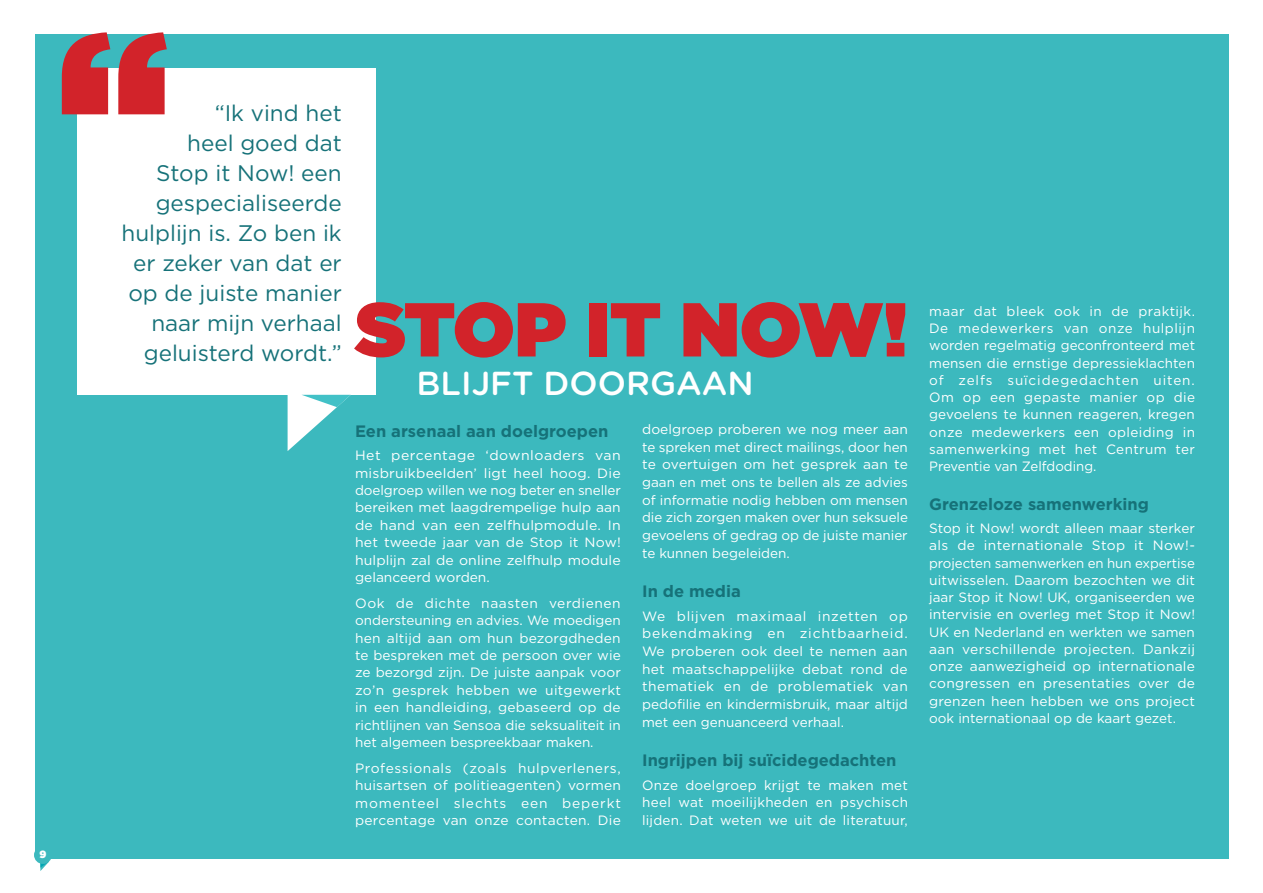
<style>
.page{position:relative;width:1263px;height:893px;background:#fff}
.page>*{position:absolute;margin:0;border:0;box-sizing:border-box;transform-origin:0 0}
.t1{font:900 203.85px "Gotham HTF";color:#d2232a}
.t2{font:900 76.05px "Gotham HTF";letter-spacing:-.015em;color:#d2232a}
.t3{font:500 33.3px "Gotham Rounded";color:#fff}
.t4{font:22.5px/30px "Gotham HTF";color:#167279;text-align:right}
.t5{font:700 16.5px "Gotham HTF";color:#167279}
.t6{font:13.5px/17.2px "Gotham HTF";color:#fff;text-align:justify}
.t7{font:13.5px/17.4px "Gotham HTF";color:#fff;text-align:justify;scale:1.04 1}
.t8{font:900 10.5px "Gotham HTF";color:#fff}
</style>
<div class="page">
<div style="left:35px;top:35px;width:1193px;height:824px;background:#3cb9be"></div>
<div style="left:77px;top:68px;width:299px;height:327px;background:#fff"></div>
<svg style="left:288px;top:395px;width:63px;height:56px"></svg>
<svg style="left:40px;top:862px;width:9px;height:9px"></svg>
<div style="left:34px;top:846px;width:18px;height:18px;background:#3cb9be;border-radius:50%"></div>
<p class="t8" style="left:39px;top:848px;width:8px">9</p>
<h1 class="t1" style="left:57px;top:-14px;width:114px">“</h1>
<h3 class="t4" style="left:122px;top:97px;width:222px">“Ik vind het<br>heel goed dat<br>Stop it Now! een gespecialiseerde hulplijn is. Zo ben ik er zeker van dat er op de juiste manier naar mijn verhaal geluisterd wordt.”</h3>
<h2 class="t2" style="left:355px;top:286px;width:554px">STOP IT NOW!</h2>
<h3 class="t3" style="left:417px;top:359px;width:339px">BLIJFT DOORGAAN</h3>
<p class="t5" style="left:355px;top:421px;width:255px">Een arsenaal aan doelgroepen</p>
<p class="t7" style="left:355px;top:447px;width:257px">Het percentage ‘downloaders van misbruikbeelden’ ligt heel hoog. Die doelgroep willen we nog beter en sneller bereiken met laagdrempelige hulp aan de hand van een zelfhulpmodule. In het tweede jaar van de Stop it Now! hulplijn zal de online zelfhulp module gelanceerd worden.</p>
<p class="t6" style="left:355px;top:594px;width:267px">Ook de dichte naasten verdienen ondersteuning en advies. We moedigen hen altijd aan om hun bezorgdheden te bespreken met de persoon over wie ze bezorgd zijn. De juiste aanpak voor zo’n gesprek hebben we uitgewerkt in een handleiding, gebaseerd op de richtlijnen van Sensoa die seksualiteit in het algemeen bespreekbaar maken.</p>
<p class="t6" style="left:355px;top:759px;width:267px">Professionals (zoals hulpverleners, huisartsen of politieagenten) vormen momenteel slechts een beperkt percentage van onze contacten. Die</p>
<p class="t6" style="left:642px;top:420px;width:267px;line-height:17.7px">doelgroep proberen we nog meer aan te spreken met direct mailings, door hen te overtuigen om het gesprek aan te gaan en met ons te bellen als ze advies of informatie nodig hebben om mensen die zich zorgen maken over hun seksuele gevoelens of gedrag op de juiste manier te kunnen begeleiden.</p>
<p class="t5" style="left:642px;top:581px;width:100px">In de media</p>
<p class="t6" style="left:642px;top:607px;width:267px;line-height:17.7px">We blijven maximaal inzetten op bekendmaking en zichtbaarheid.<br>We proberen ook deel te nemen aan het maatschappelijke debat rond de thematiek en de problematiek van pedofilie en kindermisbruik, maar altijd met een genuanceerd verhaal.</p>
<p class="t5" style="left:642px;top:750px;width:256px">Ingrijpen bij suïcidegedachten</p>
<p class="t6" style="left:642px;top:776px;width:267px;line-height:17.7px">Onze doelgroep krijgt te maken met heel wat moeilijkheden en psychisch lijden. Dat weten we uit de literatuur,</p>
<p class="t6" style="left:929px;top:302px;width:267px">maar dat bleek ook in de praktijk.<br>De medewerkers van onze hulplijn worden regelmatig geconfronteerd met mensen die ernstige depressieklachten of zelfs suïcidegedachten uiten.<br>Om op een gepaste manier op die gevoelens te kunnen reageren, kregen onze medewerkers een opleiding in samenwerking met het Centrum ter Preventie van Zelfdoding.</p>
<p class="t5" style="left:929px;top:494px;width:221px">Grenzeloze samenwerking</p>
<p class="t6" style="left:929px;top:520px;width:267px">Stop it Now! wordt alleen maar sterker als de internationale Stop it Now!- projecten samenwerken en hun expertise uitwisselen. Daarom bezochten we dit jaar Stop it Now! UK, organiseerden we intervisie en overleg met Stop it Now!<br>UK en Nederland en werkten we samen aan verschillende projecten. Dankzij onze aanwezigheid op internationale congressen en presentaties over de grenzen heen hebben we ons project ook internationaal op de kaart gezet.</p>
</div>
